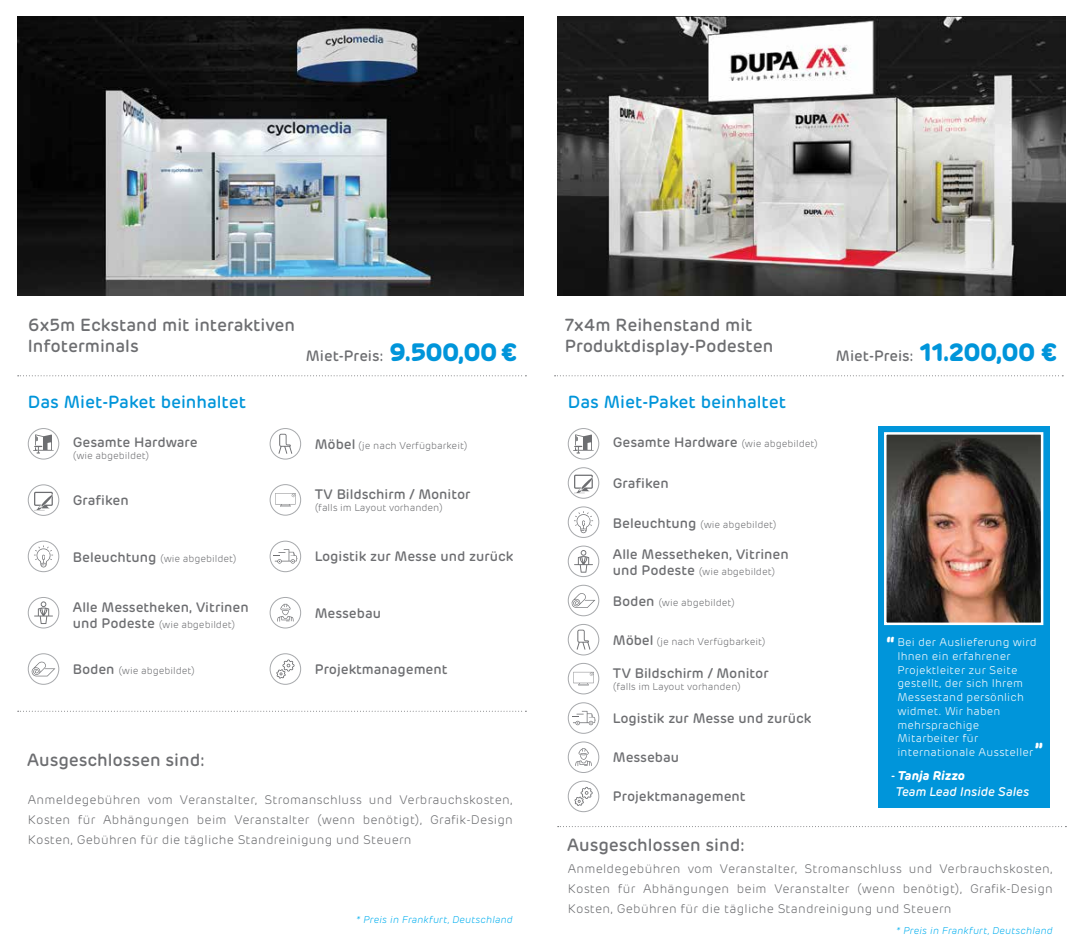
<style>
.page{position:relative;width:1080px;height:945px;background:#fff}
.page>*{position:absolute;margin:0;border:0;box-sizing:border-box;transform-origin:0 0}
.t1{font:700 18.75px "Rubrik";color:#fff}
.t2{font:500 17.5px/21px "Rubrik";color:#6d6e71}
.t3{font:500 17.5px "Rubrik";color:#0095da}
.t4{font:500 15px "Rubrik";color:#6d6e71}
.t5{font:500 13.75px "Rubrik";color:#6d6e71}
.t6{font:300 12.5px/20px "Rubrik";letter-spacing:.02em;color:#6d6e71;text-align:justify}
.t7{font:italic 500 12.5px/16px "Rubrik";color:#fff}
.t8{font:300 11.25px/13.8px "Rubrik";letter-spacing:.02em;color:#fff}
.t9{font:300 10px "Rubrik";color:#6d6e71}
.t10{font:italic 300 10px "Rubrik";letter-spacing:.02em;color:#00aeef}
.s1{font-weight:500;font-size:13.75px}
.s2{font-weight:700;font-size:25px;color:#0095da}
.s3{font-weight:300;font-size:10px}
.s4{font-weight:700}
</style>
<div class="page">
<svg style="left:18px;top:375px;width:508px;height:1px"></svg>
<img style="left:18px;top:17px;width:506px;height:278px">
<div style="left:28px;top:485px;width:31px;height:31px;border:1px solid #a7a9ac;border-radius:50%"></div>
<svg style="left:34px;top:492px;width:19px;height:18px"></svg>
<div style="left:28px;top:541px;width:31px;height:31px;border:1px solid #a7a9ac;border-radius:50%"></div>
<svg style="left:34px;top:545px;width:19px;height:22px"></svg>
<div style="left:28px;top:597px;width:31px;height:31px;border:1px solid #a7a9ac;border-radius:50%"></div>
<svg style="left:34px;top:601px;width:19px;height:23px"></svg>
<div style="left:28px;top:653px;width:31px;height:32px;border:1px solid #a7a9ac;border-radius:50%"></div>
<svg style="left:31px;top:662px;width:24px;height:14px"></svg>
<div style="left:270px;top:428px;width:31px;height:31px;border:1px solid #a7a9ac;border-radius:50%"></div>
<svg style="left:279px;top:434px;width:13px;height:20px"></svg>
<div style="left:270px;top:484px;width:31px;height:31px;border:1px solid #a7a9ac;border-radius:50%"></div>
<svg style="left:275px;top:493px;width:21px;height:14px"></svg>
<div style="left:270px;top:541px;width:31px;height:31px;border:1px solid #a7a9ac;border-radius:50%"></div>
<svg style="left:273px;top:549px;width:24px;height:15px"></svg>
<div style="left:270px;top:597px;width:31px;height:31px;border:1px solid #a7a9ac;border-radius:50%"></div>
<svg style="left:277px;top:604px;width:17px;height:18px"></svg>
<div style="left:270px;top:653px;width:31px;height:32px;border:1px solid #a7a9ac;border-radius:50%"></div>
<svg style="left:276px;top:659px;width:19px;height:20px"></svg>
<div style="left:28px;top:428px;width:31px;height:31px;border:1px solid #a7a9ac;border-radius:50%"></div>
<svg style="left:33px;top:434px;width:21px;height:19px"></svg>
<svg style="left:18px;top:711px;width:508px;height:1px"></svg>
<img style="left:558px;top:17px;width:507px;height:278px">
<div style="left:878px;top:426px;width:172px;height:382px;background:#0095da"></div>
<img style="left:887px;top:435px;width:153px;height:187px">
<div style="left:884px;top:432px;width:159px;height:193px;border:2px solid #fff"></div>
<svg style="left:555px;top:375px;width:508px;height:1px"></svg>
<div style="left:568px;top:467px;width:31px;height:32px;border:1px solid #a7a9ac;border-radius:50%"></div>
<svg style="left:574px;top:475px;width:19px;height:18px"></svg>
<div style="left:568px;top:507px;width:31px;height:31px;border:1px solid #a7a9ac;border-radius:50%"></div>
<svg style="left:574px;top:511px;width:19px;height:22px"></svg>
<div style="left:568px;top:546px;width:31px;height:31px;border:1px solid #a7a9ac;border-radius:50%"></div>
<svg style="left:574px;top:550px;width:19px;height:23px"></svg>
<div style="left:568px;top:585px;width:31px;height:31px;border:1px solid #a7a9ac;border-radius:50%"></div>
<svg style="left:571px;top:593px;width:24px;height:15px"></svg>
<div style="left:568px;top:624px;width:31px;height:31px;border:1px solid #a7a9ac;border-radius:50%"></div>
<svg style="left:577px;top:630px;width:13px;height:20px"></svg>
<div style="left:568px;top:663px;width:31px;height:31px;border:1px solid #a7a9ac;border-radius:50%"></div>
<svg style="left:573px;top:672px;width:21px;height:13px"></svg>
<div style="left:568px;top:702px;width:31px;height:32px;border:1px solid #a7a9ac;border-radius:50%"></div>
<svg style="left:572px;top:711px;width:24px;height:14px"></svg>
<div style="left:568px;top:742px;width:31px;height:31px;border:1px solid #a7a9ac;border-radius:50%"></div>
<svg style="left:575px;top:748px;width:17px;height:18px"></svg>
<div style="left:568px;top:781px;width:31px;height:31px;border:1px solid #a7a9ac;border-radius:50%"></div>
<svg style="left:574px;top:787px;width:19px;height:19px"></svg>
<div style="left:568px;top:428px;width:31px;height:31px;border:1px solid #a7a9ac;border-radius:50%"></div>
<svg style="left:573px;top:434px;width:21px;height:19px"></svg>
<svg style="left:558px;top:826px;width:508px;height:1px"></svg>
<h2 class="t2" style="left:28px;top:314px;width:268px">6x5m Eckstand mit interaktiven<br>Infoterminals</h2>
<h2 class="t3" style="left:28px;top:391px;width:220px">Das Miet-Paket beinhaltet</h2>
<p class="t5" style="left:73px;top:434px;width:126px">Gesamte Hardware</p>
<p class="t9" style="left:73px;top:450px;width:78px">(wie abgebildet)</p>
<p class="t5" style="left:73px;top:492px;width:57px">Grafiken</p>
<p class="t9" style="left:73px;top:553px;width:165px"><span class="s1">Beleuchtung</span> (wie abgebildet)</p>
<p class="t5" style="left:73px;top:599px;width:177px">Alle Messetheken, Vitrinen</p>
<p class="t9" style="left:73px;top:619px;width:164px"><span class="s1">und Podeste</span> (wie abgebildet)</p>
<p class="t9" style="left:73px;top:665px;width:123px"><span class="s1">Boden</span> (wie abgebildet)</p>
<p class="t4" style="left:306px;top:347px;width:212px">Miet-Preis: <span class="s2">9.500,00 €</span></p>
<p class="t9" style="left:315px;top:440px;width:154px"><span class="s1">Möbel</span> (je nach Verfügbarkeit)</p>
<p class="t5" style="left:315px;top:486px;width:157px">TV Bildschirm / Monitor</p>
<p class="t9" style="left:315px;top:502px;width:130px">(falls im Layout vorhanden)</p>
<p class="t5" style="left:315px;top:548px;width:200px">Logistik zur Messe und zurück</p>
<p class="t5" style="left:315px;top:604px;width:68px">Messebau</p>
<p class="t5" style="left:315px;top:661px;width:134px">Projektmanagement</p>
<h2 class="t2" style="left:27px;top:749px;width:179px">Ausgeschlossen sind:</h2>
<p class="t6" style="left:28px;top:790px;width:486px">Anmeldegebühren vom Veranstalter, Stromanschluss und Verbrauchskosten, Kosten für Abhängungen beim Veranstalter (wenn benötigt), Grafik-Design Kosten, Gebühren für die tägliche Standreinigung und Steuern</p>
<p class="t10" style="left:357px;top:914px;width:157px">* Preis in Frankfurt, Deutschland</p>
<h2 class="t2" style="left:565px;top:314px;width:210px">7x4m Reihenstand mit<br>Produktdisplay-Podesten</h2>
<h2 class="t3" style="left:568px;top:391px;width:220px">Das Miet-Paket beinhaltet</h2>
<p class="t5" style="left:613px;top:434px;width:206px">Gesamte Hardware <span class="s3">(wie abgebildet)</span></p>
<p class="t5" style="left:613px;top:475px;width:57px">Grafiken</p>
<p class="t9" style="left:613px;top:518px;width:165px"><span class="s1">Beleuchtung</span> (wie abgebildet)</p>
<p class="t5" style="left:613px;top:545px;width:177px">Alle Messetheken, Vitrinen</p>
<p class="t9" style="left:613px;top:566px;width:164px"><span class="s1">und Podeste</span> (wie abgebildet)</p>
<p class="t9" style="left:613px;top:596px;width:123px"><span class="s1">Boden</span> (wie abgebildet)</p>
<p class="t9" style="left:613px;top:636px;width:154px"><span class="s1">Möbel</span> (je nach Verfügbarkeit)</p>
<p class="t5" style="left:613px;top:665px;width:157px">TV Bildschirm / Monitor</p>
<p class="t9" style="left:613px;top:681px;width:130px">(falls im Layout vorhanden)</p>
<p class="t5" style="left:613px;top:710px;width:200px">Logistik zur Messe und zurück</p>
<p class="t5" style="left:613px;top:749px;width:68px">Messebau</p>
<p class="t5" style="left:613px;top:788px;width:134px">Projektmanagement</p>
<p class="t4" style="left:836px;top:347px;width:222px">Miet-Preis: <span class="s2">11.200,00 €</span></p>
<h1 class="t1" style="left:886px;top:631px;width:10px">“</h1>
<p class="t8" style="left:897px;top:636px;width:141px">Bei der Auslieferung wird<br>Ihnen ein erfahrener<br>Projektleiter zur Seite gestellt, der sich Ihrem<br>Messestand persönlich widmet. Wir haben mehrsprachige<br>Mitarbeiter für internationale Aussteller</p>
<h1 class="t1" style="left:1034px;top:738px;width:10px">”</h1>
<p class="t7" style="left:896px;top:768px;width:135px;text-indent:-5px">- <span class="s4">Tanja Rizzo<br></span>Team Lead Inside Sales</p>
<h2 class="t2" style="left:567px;top:835px;width:179px">Ausgeschlossen sind:</h2>
<p class="t6" style="left:568px;top:859px;width:486px">Anmeldegebühren vom Veranstalter, Stromanschluss und Verbrauchskosten, Kosten für Abhängungen beim Veranstalter (wenn benötigt), Grafik-Design Kosten, Gebühren für die tägliche Standreinigung und Steuern</p>
<p class="t10" style="left:897px;top:925px;width:157px">* Preis in Frankfurt, Deutschland</p>
</div>
